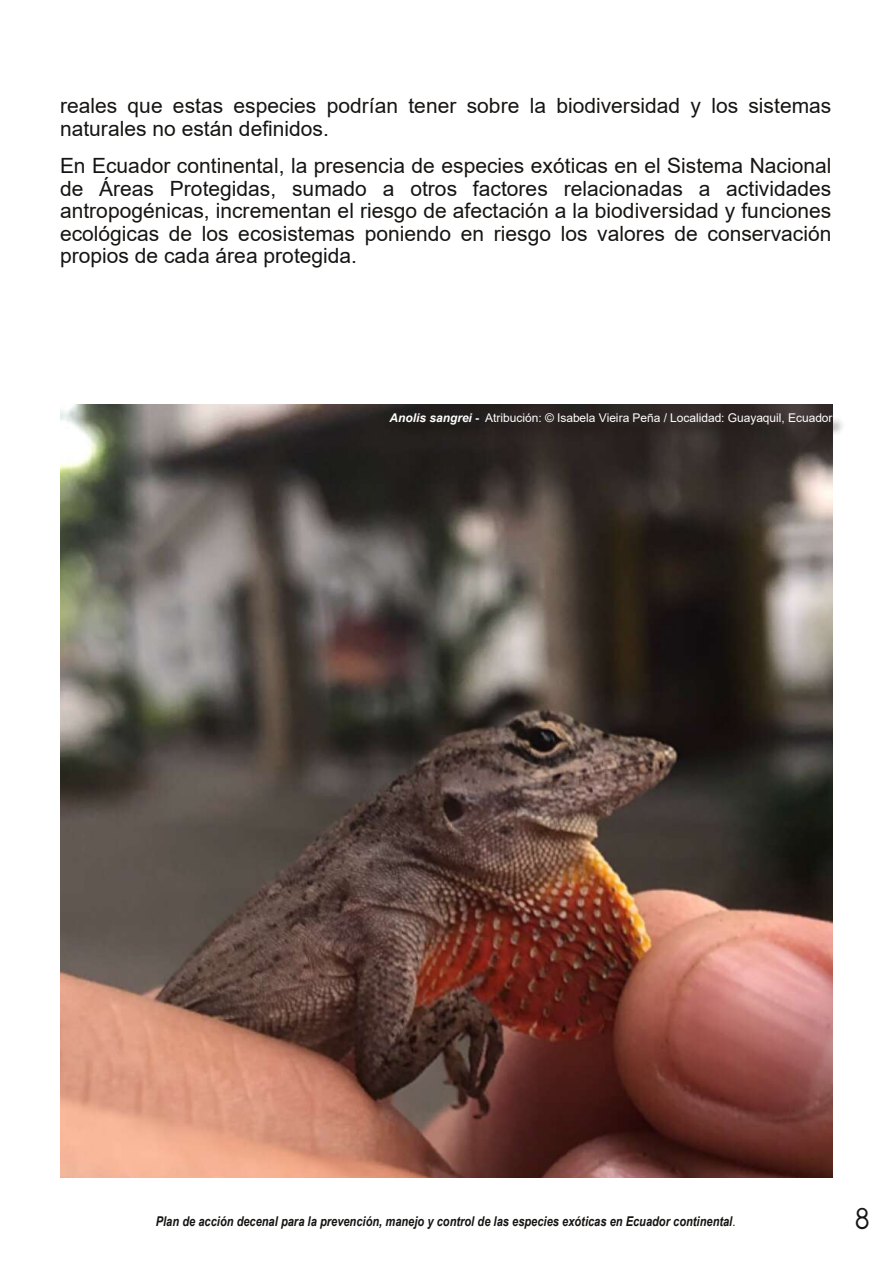
<style>
.page{position:relative;width:893px;height:1263px;background:#fff}
.page>*{position:absolute;margin:0;border:0;box-sizing:border-box;transform-origin:0 0}
.t1{font:30px "Dolce Vita";color:#171513}
.t2{font:21px/22.5px "Arial";color:#171513}
.t3{font:italic 700 13.5px "Arial Narrow";color:#171513}
.t4{font:12px "Arial";letter-spacing:-.005em;color:#fff}
.s1{font-weight:700;font-style:italic}
.s2{font-weight:700}
.s3{font-weight:400;font-style:normal}
</style>
<div class="page">
<img style="left:60px;top:405px;width:773px;height:773px">
<img style="left:289px;top:409px;width:554px;height:36px">
<p class="t2" style="left:60px;top:95px;width:773px">reales que estas especies podrían tener sobre la biodiversidad y los sistemas naturales no están definidos.</p>
<p class="t2" style="left:60px;top:155px;width:773px;text-align:justify">En Ecuador continental, la presencia de especies exóticas en el Sistema Nacional de Áreas Protegidas, sumado a otros factores relacionadas a actividades antropogénicas, incrementan el riesgo de afectación a la biodiversidad y funciones ecológicas de los ecosistemas poniendo en riesgo los valores de conservación propios de cada área protegida.</p>
<p class="t4" style="left:390px;top:411px;width:444px"><span class="s1">Anolis sangrei</span> <span class="s2">-</span> Atribución: © Isabela Vieira Peña / Localidad: Guayaquil, Ecuador</p>
<p class="t3" style="left:156px;top:1213px;width:581px">Plan de acción decenal para la prevención, manejo y control de las especies exóticas en Ecuador continental<span class="s3">.</span></p>
<h1 class="t1" style="left:856px;top:1204px;width:14px">8</h1>
</div>
